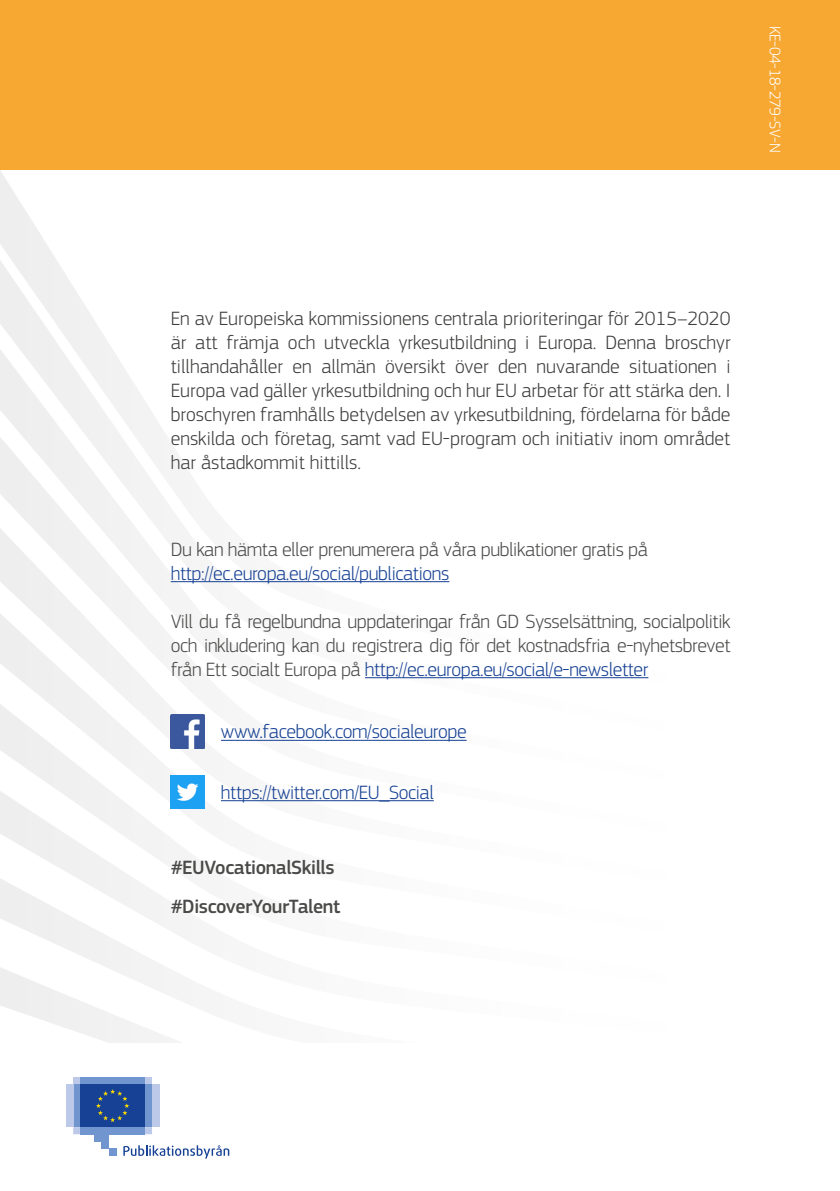
<style>
.page{position:relative;width:840px;height:1191px;background:#fff}
.page>*{position:absolute;margin:0;border:0;box-sizing:border-box;transform-origin:0 0}
.Body_text{font:300 20px/24px "EC Square Sans Pro";color:#3c3c3b;text-align:justify}
.plem{font:300 20px/24px "EC Square Sans Pro";letter-spacing:-.02em;color:#4a4a49}
.plem-2{font:300 20px "EC Square Sans Pro";letter-spacing:-.02em;color:#164194}
.plem-3{font:500 20px "EC Square Sans Pro";letter-spacing:-.02em;color:#4a4a49}
.plem-4{font:300 16px "EC Square Sans Pro";letter-spacing:-.02em;color:#fff}
.s1{color:#164194}
</style>
<div class="page">
<svg style="left:0;top:169px;width:665px;height:96px"></svg>
<svg style="left:0;top:265px;width:120px;height:96px;fill:#f1f1f1"></svg>
<svg style="left:0;top:361px;width:182px;height:100px;fill:#f2f2f2"></svg>
<svg style="left:0;top:461px;width:193px;height:93px;fill:#f3f3f3"></svg>
<svg style="left:0;top:554px;width:450px;height:99px"></svg>
<svg style="left:0;top:653px;width:649px;height:95px"></svg>
<svg style="left:0;top:748px;width:434px;height:95px"></svg>
<svg style="left:0;top:843px;width:193px;height:96px"></svg>
<svg style="left:0;top:939px;width:193px;height:99px"></svg>
<svg style="left:97px;top:1038px;width:82px;height:4px"></svg>
<hr style="left:171px;top:581px;width:278px;height:1px;background:#164194">
<hr style="left:365px;top:677px;width:283px;height:1px;background:#164194">
<hr style="left:221px;top:740px;width:245px;height:1px;background:#164194">
<hr style="left:221px;top:800px;width:212px;height:1px;background:#164194">
<img style="left:171px;top:714px;width:33px;height:34px">
<img style="left:171px;top:775px;width:33px;height:34px">
<div style="left:0;top:0;width:839px;height:169px;background:#f7a833"></div>
<div style="left:73px;top:1077px;width:79px;height:7px;background:#bcc9e9"></div>
<div style="left:80px;top:1077px;width:65px;height:7px;background:#7196cf"></div>
<div style="left:145px;top:1084px;width:7px;height:43px;background:#7196cf"></div>
<div style="left:152px;top:1084px;width:7px;height:43px;background:#bcc9e9"></div>
<div style="left:73px;top:1084px;width:7px;height:43px;background:#7196cf"></div>
<div style="left:66px;top:1084px;width:7px;height:43px;background:#bcc9e9"></div>
<div style="left:95px;top:1127px;width:14px;height:14px;background:#7196cf"></div>
<div style="left:102px;top:1127px;width:7px;height:21px;background:#7196cf"></div>
<div style="left:109px;top:1148px;width:7px;height:7px;background:#7196cf"></div>
<div style="left:80px;top:1084px;width:65px;height:43px;background:#164194"></div>
<svg style="left:73px;top:1089px;width:79px;height:45px"></svg>
<svg style="left:123px;top:1145px;width:106px;height:13px"></svg>
<p class="plem-4" style="left:784px;top:26px;width:128px;rotate:90deg">KE-04-18-279-SV-N</p>
<p class="Body_text" style="left:171px;top:306px;width:561px">En av Europeiska kommissionens centrala prioriteringar för 2015–2020 är att främja och utveckla yrkesutbildning i Europa. Denna broschyr tillhandahåller en allmän översikt över den nuvarande situationen i Europa vad gäller yrkesutbildning och hur EU arbetar för att stärka den. I broschyren framhålls betydelsen av yrkesutbildning, fördelarna för både enskilda och företag, samt vad EU-program och initiativ inom området har åstadkommit hittills.</p>
<p class="plem" style="left:171px;top:537px;width:478px">Du kan hämta eller prenumerera på våra publikationer gratis på <span class="s1">http://ec.europa.eu/social/publications</span></p>
<p class="plem" style="left:171px;top:609px;width:561px;text-align:justify">Vill du få regelbundna uppdateringar från GD Sysselsättning, socialpolitik och inkludering kan du registrera dig för det kostnadsfria e-nyhetsbrevet från Ett socialt Europa på <span class="s1">http://ec.europa.eu/social/e-newsletter</span></p>
<p class="plem-2" style="left:221px;top:720px;width:247px">www.facebook.com/socialeurope</p>
<p class="plem-2" style="left:221px;top:780px;width:214px">https://twitter.com/EU_Social</p>
<p class="plem-3" style="left:171px;top:855px;width:165px">#EUVocationalSkills</p>
<p class="plem-3" style="left:171px;top:894px;width:171px">#DiscoverYourTalent</p>
</div>
